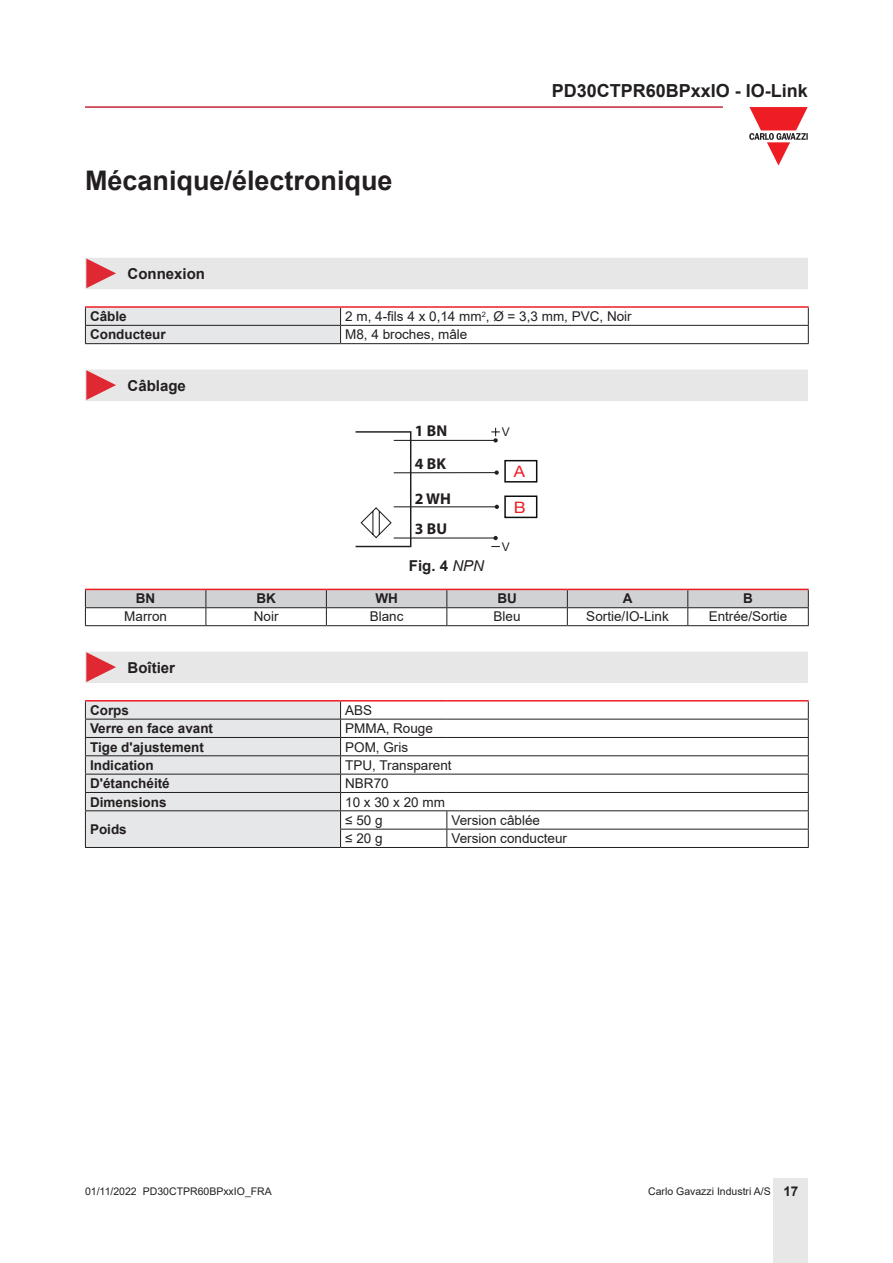
<style>
.page{position:relative;width:893px;height:1263px;background:#fff}
.page>*{position:absolute;margin:0;border:0;box-sizing:border-box;transform-origin:0 0}
.Titolo01{font:700 27px "Arial";color:#231f20}
.t1{font:700 18px "Arial";color:#231f20}
.t2{font:15.9px "Helvetica Neue LT Std";color:#ee1d24;scale:1.09 1}
.t3{font:700 15.75px "Myriad Pro";color:#231f20}
.Titolo03{font:700 15px "Arial";color:#231f20}
.TestoTabella{font:13.5px "Arial";color:#231f20}
.TestoTabellaFndGSx{font:700 13.5px "Arial";color:#231f20}
.TestoTabellaCen{font:13.5px "Arial";color:#231f20}
.TitoloTabellaCen{font:700 13.5px "Arial";color:#231f20}
.t4{font:12px "Arial";color:#231f20}
.t5{font:10.5px "Arial";color:#231f20}
.s1{font-weight:400;font-style:italic}
.s2{font-weight:700;font-size:13.5px}
</style>
<div class="page">
<hr style="left:85px;top:106px;width:638px;height:2px;background:#c42633">
<div style="left:774px;top:1178px;width:34px;height:85px;background:#e7e7e8"></div>
<svg style="left:749px;top:107px;width:59px;height:59px"></svg>
<div style="left:85px;top:258px;width:723px;height:31px;background:#e7e7e8"></div>
<hr style="left:85px;top:306px;width:256px;height:2px;background:#ee1d23">
<hr style="left:341px;top:306px;width:468px;height:2px;background:#ee1d23">
<hr style="left:341px;top:325px;width:468px;height:1px;background:#231f20">
<svg style="left:85px;top:307px;width:256px;height:36px;background:#dfdbdd"></svg>
<svg style="left:808px;top:308px;width:1px;height:35px"></svg>
<hr style="left:85px;top:343px;width:256px;height:1px;background:#231f20">
<hr style="left:341px;top:343px;width:468px;height:1px;background:#231f20">
<div style="left:85px;top:370px;width:723px;height:31px;background:#e7e7e8"></div>
<svg style="left:360px;top:427px;width:140px;height:121px"></svg>
<div style="left:504px;top:460px;width:33px;height:23px;border:1px solid #0c0f11"></div>
<div style="left:504px;top:495px;width:33px;height:23px;border:1px solid #0c0f11"></div>
<svg style="left:85px;top:589px;width:724px;height:36px"></svg>
<hr style="left:85px;top:625px;width:121px;height:1px;background:#231f20">
<hr style="left:206px;top:625px;width:120px;height:1px;background:#231f20">
<hr style="left:326px;top:625px;width:121px;height:1px;background:#231f20">
<hr style="left:447px;top:625px;width:120px;height:1px;background:#231f20">
<hr style="left:567px;top:625px;width:121px;height:1px;background:#231f20">
<hr style="left:688px;top:625px;width:121px;height:1px;background:#231f20">
<div style="left:85px;top:652px;width:723px;height:31px;background:#e7e7e8"></div>
<hr style="left:85px;top:700px;width:256px;height:1px;background:#ee1d23">
<hr style="left:341px;top:700px;width:106px;height:1px;background:#ee1d23">
<hr style="left:447px;top:700px;width:362px;height:1px;background:#ee1d23">
<hr style="left:341px;top:719px;width:106px;height:1px;background:#231f20">
<hr style="left:447px;top:719px;width:362px;height:1px;background:#231f20">
<hr style="left:341px;top:737px;width:106px;height:1px;background:#231f20">
<hr style="left:447px;top:737px;width:362px;height:1px;background:#231f20">
<hr style="left:341px;top:755px;width:106px;height:1px;background:#231f20">
<hr style="left:447px;top:755px;width:362px;height:1px;background:#231f20">
<hr style="left:341px;top:774px;width:106px;height:1px;background:#231f20">
<hr style="left:447px;top:774px;width:362px;height:1px;background:#231f20">
<hr style="left:341px;top:792px;width:106px;height:1px;background:#231f20">
<hr style="left:447px;top:792px;width:362px;height:1px;background:#231f20">
<hr style="left:341px;top:810px;width:106px;height:1px;background:#231f20">
<hr style="left:447px;top:810px;width:362px;height:1px;background:#231f20">
<hr style="left:340px;top:829px;width:107px;height:1px;background:#231f20">
<svg style="left:85px;top:701px;width:256px;height:146px;background:#dcdcde"></svg>
<hr style="left:447px;top:829px;width:362px;height:1px;background:#231f20">
<svg style="left:446px;top:811px;width:1px;height:36px"></svg>
<svg style="left:808px;top:701px;width:1px;height:146px"></svg>
<hr style="left:85px;top:847px;width:256px;height:1px;background:#231f20">
<hr style="left:341px;top:847px;width:106px;height:1px;background:#231f20">
<hr style="left:447px;top:847px;width:362px;height:1px;background:#231f20">
<p class="Titolo01" style="left:85px;top:161px;width:309px">Mécanique/électronique</p>
<p class="Titolo03" style="left:128px;top:263px;width:79px">Connexion</p>
<h2 class="t1" style="left:552px;top:78px;width:258px">PD30CTPR60BPxxIO - IO-Link</h2>
<p class="TestoTabellaFndGSx" style="left:90px;top:307px;width:38px">Câble</p>
<p class="TestoTabella" style="left:345px;top:307px;width:288px">2 m, 4-fils 4 x 0,14 mm<sup>2</sup>, Ø = 3,3 mm, PVC, Noir</p>
<p class="TestoTabellaFndGSx" style="left:90px;top:325px;width:77px">Conducteur</p>
<p class="TestoTabella" style="left:345px;top:325px;width:124px">M8, 4 broches, mâle</p>
<p class="Titolo03" style="left:128px;top:375px;width:60px">Câblage</p>
<p class="t3" style="left:415px;top:421px;width:34px">1 BN</p>
<p class="t4" style="left:502px;top:424px;width:9px">V</p>
<p class="t3" style="left:415px;top:454px;width:33px">4 BK</p>
<p class="t3" style="left:415px;top:488px;width:38px">2 WH</p>
<p class="t3" style="left:415px;top:518px;width:34px">3 BU</p>
<p class="Titolo03" style="left:409px;top:555px;width:77px">Fig. 4 <span class="s1">NPN</span></p>
<p class="t2" style="left:514px;top:462px;width:12px">A</p>
<p class="t2" style="left:514px;top:498px;width:12px">B</p>
<p class="t4" style="left:502px;top:539px;width:9px">V</p>
<p class="TitoloTabellaCen" style="left:136px;top:589px;width:21px">BN</p>
<p class="TitoloTabellaCen" style="left:256px;top:589px;width:21px">BK</p>
<p class="TitoloTabellaCen" style="left:375px;top:589px;width:24px">WH</p>
<p class="TitoloTabellaCen" style="left:497px;top:589px;width:21px">BU</p>
<p class="TitoloTabellaCen" style="left:623px;top:589px;width:11px">A</p>
<p class="TitoloTabellaCen" style="left:743px;top:589px;width:11px">B</p>
<p class="TestoTabellaCen" style="left:124px;top:607px;width:44px">Marron</p>
<p class="TestoTabellaCen" style="left:254px;top:607px;width:26px">Noir</p>
<p class="TestoTabellaCen" style="left:370px;top:607px;width:35px">Blanc</p>
<p class="TestoTabellaCen" style="left:494px;top:607px;width:29px">Bleu</p>
<p class="TestoTabellaCen" style="left:586px;top:607px;width:84px">Sortie/IO-Link</p>
<p class="TestoTabellaCen" style="left:709px;top:607px;width:80px">Entrée/Sortie</p>
<p class="Titolo03" style="left:128px;top:657px;width:49px">Boîtier</p>
<p class="TestoTabellaFndGSx" style="left:90px;top:701px;width:41px">Corps</p>
<p class="TestoTabella" style="left:345px;top:701px;width:29px">ABS</p>
<p class="TestoTabellaFndGSx" style="left:90px;top:719px;width:125px">Verre en face avant</p>
<p class="TestoTabella" style="left:345px;top:719px;width:89px">PMMA, Rouge</p>
<p class="TestoTabellaFndGSx" style="left:90px;top:737px;width:115px">Tige d'ajustement</p>
<p class="TestoTabella" style="left:345px;top:737px;width:65px">POM, Gris</p>
<p class="TestoTabellaFndGSx" style="left:90px;top:756px;width:65px">Indication</p>
<p class="TestoTabella" style="left:345px;top:756px;width:108px">TPU, Transparent</p>
<p class="TestoTabellaFndGSx" style="left:90px;top:774px;width:81px">D'étanchéité</p>
<p class="TestoTabella" style="left:345px;top:774px;width:45px">NBR70</p>
<p class="TestoTabellaFndGSx" style="left:90px;top:792px;width:78px">Dimensions</p>
<p class="TestoTabella" style="left:345px;top:792px;width:101px">10 x 30 x 20 mm</p>
<p class="TestoTabellaFndGSx" style="left:90px;top:820px;width:38px">Poids</p>
<p class="TestoTabella" style="left:345px;top:811px;width:39px">≤ 50 g</p>
<p class="TestoTabella" style="left:451px;top:811px;width:90px">Version câblée</p>
<p class="TestoTabella" style="left:345px;top:829px;width:39px">≤ 20 g</p>
<p class="TestoTabella" style="left:451px;top:829px;width:117px">Version conducteur</p>
<p class="t5" style="left:85px;top:1183px;width:188px">01/11/2022 PD30CTPR60BPxxIO_FRA</p>
<p class="t5" style="left:648px;top:1183px;width:152px">Carlo Gavazzi Industri A/S <span class="s2">17</span></p>
</div>
